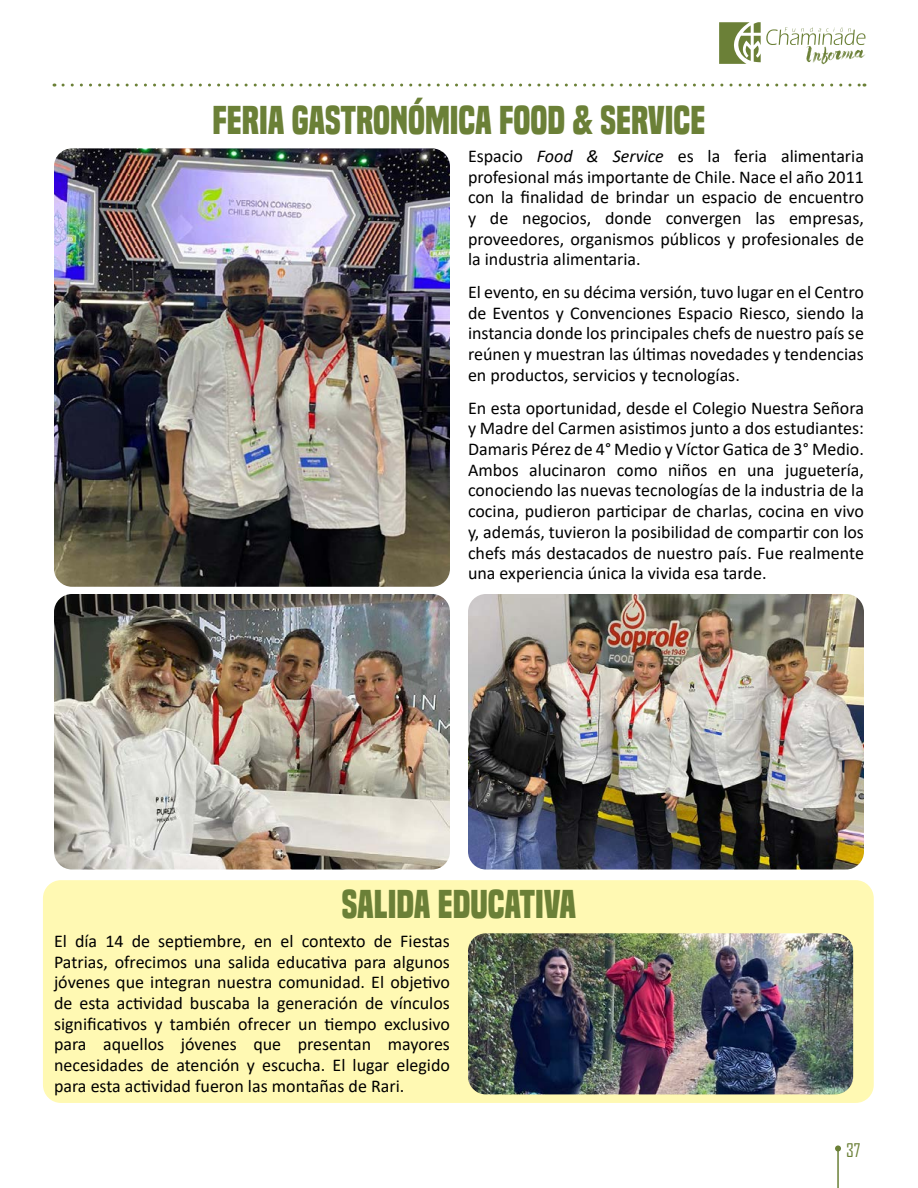
<style>
.page{position:relative;width:918px;height:1188px;background:#fff}
.page>*{position:absolute;margin:0;border:0;box-sizing:border-box;transform-origin:0 0}
.t1{font:700 37.5px "Built Titling Rg";color:#6b8037}
.t2{font:18px/20.7px "Calibri";color:#000;text-align:justify}
.t3{font:18px "Agency FB";color:#6b8037}
.s1{font-style:italic}
</style>
<div class="page">
<div style="left:43px;top:880px;width:831px;height:223px;background:#fff9b3;border-radius:18px"></div>
<img style="left:468px;top:933px;width:385px;height:161px">
<img style="left:54px;top:594px;width:396px;height:276px">
<img style="left:54px;top:148px;width:396px;height:439px">
<img style="left:468px;top:594px;width:396px;height:276px">
<hr style="left:837px;top:1148px;width:2px;height:40px;background:#6b8037">
<svg style="left:835px;top:1145px;width:6px;height:6px"></svg>
<svg style="left:63px;top:84px;width:802px;height:3px"></svg>
<svg style="left:719px;top:22px;width:147px;height:42px"></svg>
<h1 class="t1" style="left:213px;top:98px;width:494px">FERIA GASTRONÓMICA FOOD &amp; SERVICE</h1>
<p class="t2" style="left:468px;top:145px;width:398px">Espacio <span class="s1">Food &amp; Service</span> es la feria alimentaria profesional más importante de Chile. Nace el año 2011 con la finalidad de brindar un espacio de encuentro y de negocios, donde convergen las empresas, proveedores, organismos públicos y profesionales de la industria alimentaria.</p>
<p class="t2" style="left:468px;top:281px;width:398px">El evento, en su décima versión, tuvo lugar en el Centro de Eventos y Convenciones Espacio Riesco, siendo la instancia donde los principales chefs de nuestro país se reúnen y muestran las últimas novedades y tendencias en productos, servicios y tecnologías.</p>
<p class="t2" style="left:468px;top:397px;width:398px">En esta oportunidad, desde el Colegio Nuestra Señora y Madre del Carmen asistimos junto a dos estudiantes:<br>Damaris Pérez de 4° Medio y Víctor Gatica de 3° Medio.<br>Ambos alucinaron como niños en una juguetería, conociendo las nuevas tecnologías de la industria de la cocina, pudieron participar de charlas, cocina en vivo y, además, tuvieron la posibilidad de compartir con los chefs más destacados de nuestro país. Fue realmente una experiencia única la vivida esa tarde.</p>
<h1 class="t1" style="left:342px;top:882px;width:236px">SALIDA EDUCATIVA</h1>
<p class="t2" style="left:54px;top:930px;width:398px">El día 14 de septiembre, en el contexto de Fiestas Patrias, ofrecimos una salida educativa para algunos jóvenes que integran nuestra comunidad. El objetivo de esta actividad buscaba la generación de vínculos significativos y también ofrecer un tiempo exclusivo para aquellos jóvenes que presentan mayores necesidades de atención y escucha. El lugar elegido para esta actividad fueron las montañas de Rari.</p>
<p class="t3" style="left:846px;top:1139px;width:16px">37</p>
</div>
